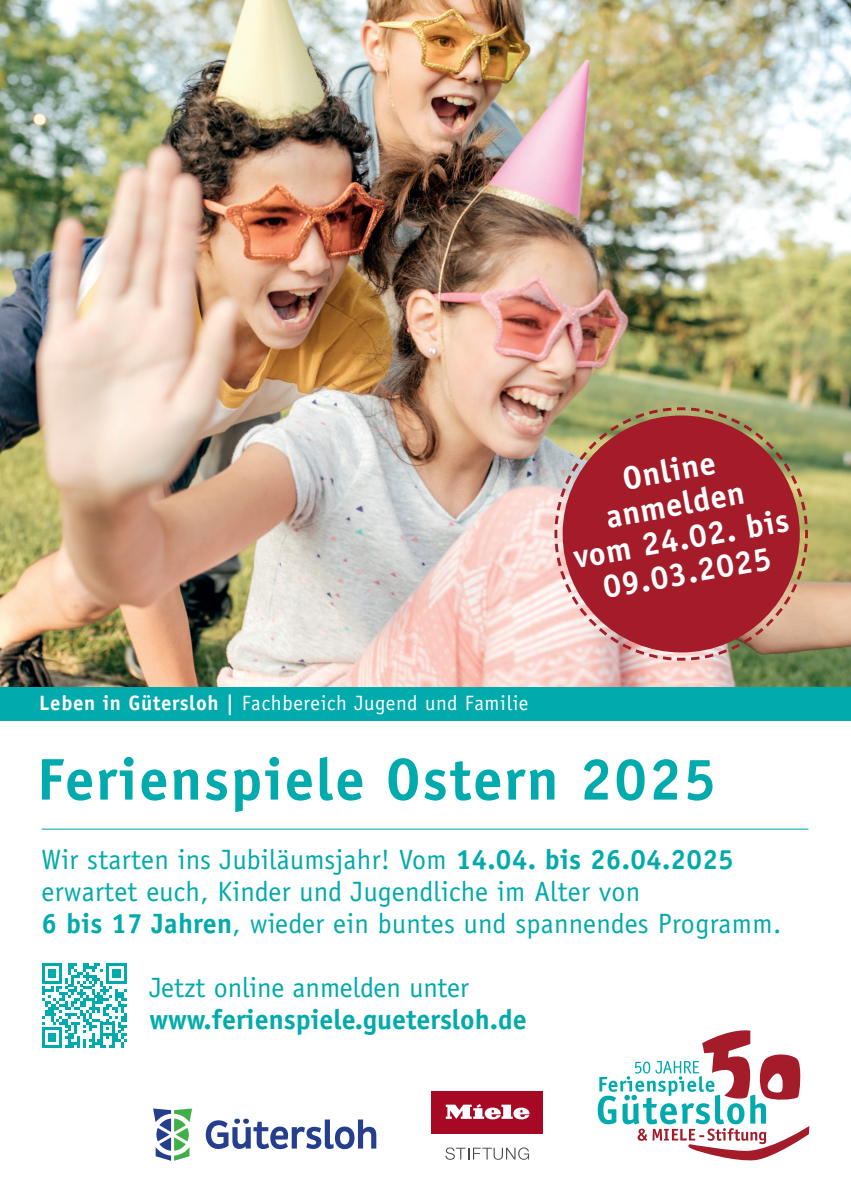
<style>
.page{position:relative;width:851px;height:1202px;background:#fff}
.page>*{position:absolute;margin:0;border:0;box-sizing:border-box;transform-origin:0 0}
.t1{font:700 59px "Officina Sans Std";letter-spacing:.03em;color:#00aaad}
.t2{font:700 32.6px/34.4px "Officina Sans Std";color:#fff;text-align:center}
.t3{font:28px/32px "Officina Sans Std";letter-spacing:.01em;color:#00aaad}
.t4{font:700 28px "Officina Sans Std";color:#00aaad}
.t5{font:20.8px "Officina Sans Std";letter-spacing:.03em;color:#fff}
.s1{font-weight:700}
</style>
<div class="page">
<img style="left:0;top:0;width:850px;height:687px">
<div style="left:0;top:687px;width:850px;height:34px;background:#00aaad"></div>
<hr style="left:42px;top:829px;width:766px;height:1px;background:#00aaad">
<img style="left:553px;top:406px;width:256px;height:256px">
<div style="left:562px;top:415px;width:237px;height:237px;background:#a41c2a;border-radius:50%"></div>
<svg style="left:445px;top:1147px;width:84px;height:13px"></svg>
<div style="left:431px;top:1091px;width:112px;height:42px;background:#a70824"></div>
<svg style="left:445px;top:1104px;width:84px;height:15px"></svg>
<svg style="left:42px;top:963px;width:85px;height:85px"></svg>
<svg style="left:597px;top:1030px;width:212px;height:131px"></svg>
<svg style="left:153px;top:1108px;width:39px;height:53px"></svg>
<svg style="left:206px;top:1119px;width:170px;height:30px"></svg>
<p class="t5" style="left:39px;top:691px;width:490px"><span class="s1">Leben in Gütersloh |</span> Fachbereich Jugend und Familie</p>
<p class="t2" style="left:558px;top:472px;width:220px;rotate:-10deg">Online anmelden<br>vom 24.02. bis<br>09.03.2025</p>
<h1 class="t1" style="left:37px;top:743px;width:680px">Ferienspiele Ostern 2025</h1>
<p class="t3" style="left:42px;top:843px;width:741px">Wir starten ins Jubiläumsjahr! Vom <span class="s1">14.04. bis 26.04.2025 </span>erwartet euch, Kinder und Jugendliche im Alter von<br><span class="s1">6 bis 17 Jahren</span>, wieder ein buntes und spannendes Programm.</p>
<p class="t3" style="left:149px;top:971px;width:321px">Jetzt online anmelden unter</p>
<p class="t4" style="left:149px;top:1002px;width:379px">www.ferienspiele.guetersloh.de</p>
</div>
